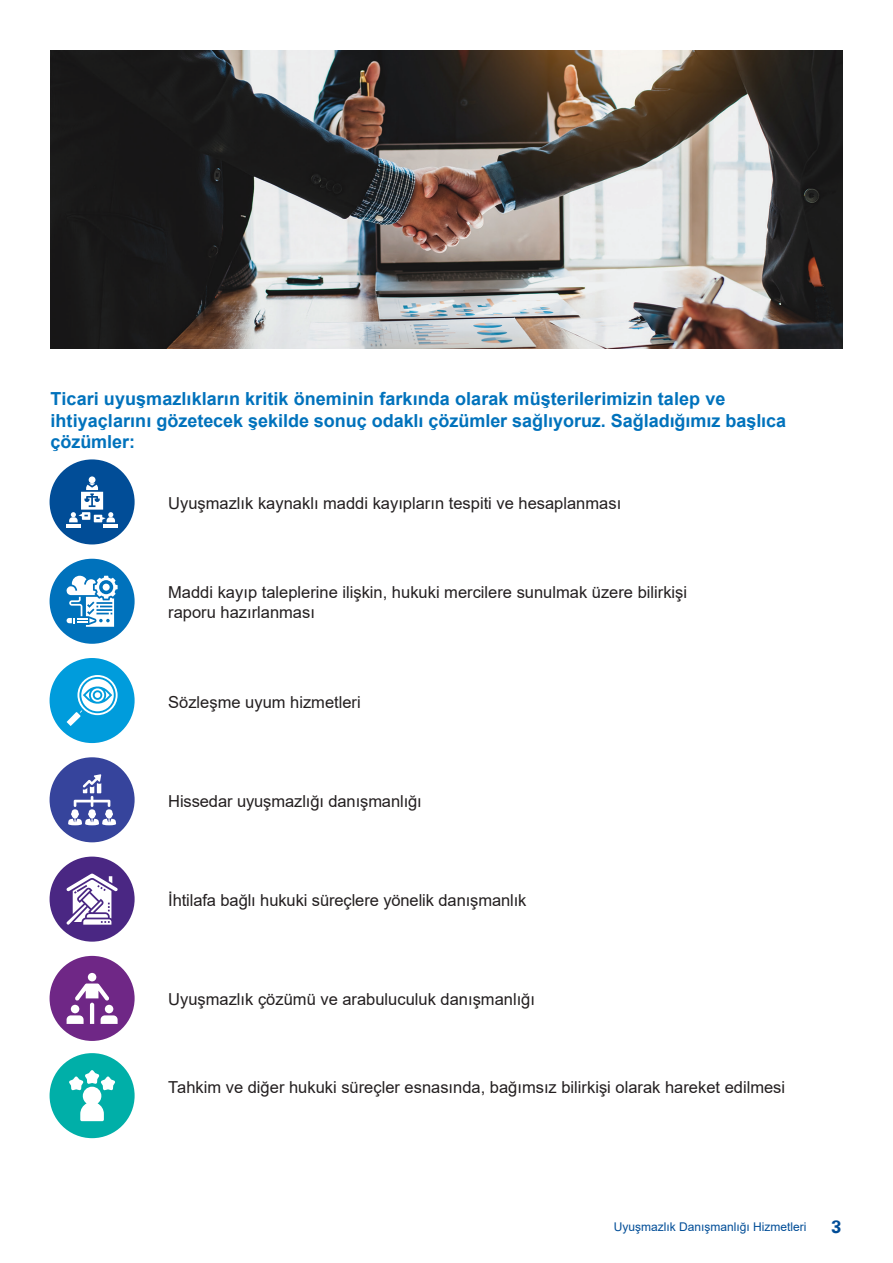
<style>
.page{position:relative;width:893px;height:1263px;background:#fff}
.page>*{position:absolute;margin:0;border:0;box-sizing:border-box;transform-origin:0 0}
.Heading_1{font:700 18px/21.6px "Arial";letter-spacing:.005em;color:#0072bc}
.t1{font:700 18px "Universfor KPMG";color:#014d97}
.Heading_1-2{font:16.5px/19.8px "Arial";color:#231f20}
.t2{font:12px "Arial";color:#014d97}
</style>
<div class="page">
<img style="left:50px;top:50px;width:792px;height:298px">
<div style="left:50px;top:658px;width:85px;height:85px;background:#009cdc;border-radius:50%"></div>
<div style="left:50px;top:459px;width:85px;height:85px;background:#014d97;border-radius:50%"></div>
<div style="left:50px;top:559px;width:85px;height:85px;background:#0072bc;border-radius:50%"></div>
<div style="left:50px;top:757px;width:85px;height:85px;background:#36449c;border-radius:50%"></div>
<div style="left:50px;top:856px;width:85px;height:86px;background:#4a2783;border-radius:50%"></div>
<div style="left:50px;top:956px;width:85px;height:85px;background:#6f2786;border-radius:50%"></div>
<div style="left:50px;top:1053px;width:85px;height:85px;background:#00afa8;border-radius:50%"></div>
<div style="left:89px;top:476px;width:6px;height:7px;background:#fff;border-radius:50%"></div>
<svg style="left:69px;top:483px;width:46px;height:39px"></svg>
<hr style="left:67px;top:524px;width:14px;height:3px;background:#fff">
<hr style="left:103px;top:524px;width:15px;height:3px;background:#fff">
<svg style="left:66px;top:576px;width:52px;height:51px"></svg>
<div style="left:103px;top:584px;width:7px;height:7px;background:#fff;border-radius:50%"></div>
<svg style="left:67px;top:675px;width:51px;height:51px"></svg>
<svg style="left:68px;top:774px;width:48px;height:51px"></svg>
<svg style="left:67px;top:873px;width:51px;height:52px"></svg>
<div style="left:88px;top:973px;width:8px;height:8px;background:#fff;border-radius:50%"></div>
<svg style="left:67px;top:983px;width:51px;height:41px"></svg>
<svg style="left:69px;top:1070px;width:46px;height:51px"></svg>
<p class="Heading_1" style="left:50px;top:388px;width:737px">Ticari uyuşmazlıkların kritik öneminin farkında olarak müşterilerimizin talep ve ihtiyaçlarını gözetecek şekilde sonuç odaklı çözümler sağlıyoruz. Sağladığımız başlıca çözümler:</p>
<p class="Heading_1-2" style="left:168px;top:493px;width:454px">Uyuşmazlık kaynaklı maddi kayıpların tespiti ve hesaplanması</p>
<p class="Heading_1-2" style="left:168px;top:583px;width:520px">Maddi kayıp taleplerine ilişkin, hukuki mercilere sunulmak üzere bilirkişi raporu hazırlanması</p>
<p class="Heading_1-2" style="left:168px;top:692px;width:194px">Sözleşme uyum hizmetleri</p>
<p class="Heading_1-2" style="left:168px;top:791px;width:255px">Hissedar uyuşmazlığı danışmanlığı</p>
<p class="Heading_1-2" style="left:168px;top:890px;width:360px">İhtilafa bağlı hukuki süreçlere yönelik danışmanlık</p>
<p class="Heading_1-2" style="left:168px;top:990px;width:368px">Uyuşmazlık çözümü ve arabuluculuk danışmanlığı</p>
<p class="Heading_1-2" style="left:168px;top:1077px;width:618px">Tahkim ve diğer hukuki süreçler esnasında, bağımsız bilirkişi olarak hareket edilmesi</p>
<p class="t2" style="left:614px;top:1218px;width:194px">Uyuşmazlık Danışmanlığı Hizmetleri</p>
<p class="t1" style="left:832px;top:1216px;width:12px">3</p>
</div>
